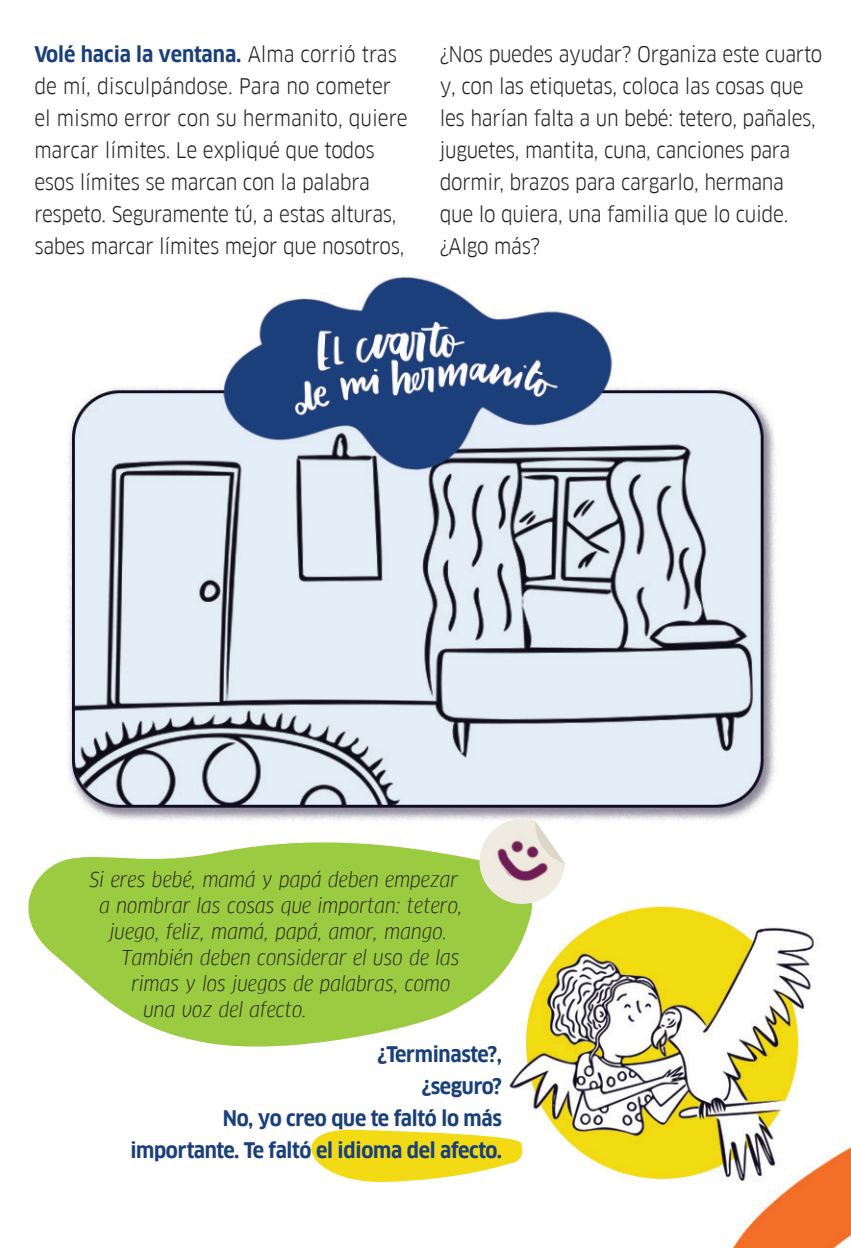
<style>
.page{position:relative;width:851px;height:1248px;background:#fff}
.page>*{position:absolute;margin:0;border:0;box-sizing:border-box;transform-origin:0 0}
.t1{font:21px/32px "Goethe FF Clan";letter-spacing:-.015em;color:#231f20}
.t2{font:700 21px/32px "Goethe FF Clan";letter-spacing:-.015em;color:#19407a;text-align:right}
.t3{font:italic 20px "Goethe FF Clan";color:#231f20}
.s1{font-weight:700;color:#19407a}
</style>
<div class="page">
<img style="left:67px;top:274px;width:783px;height:973px">
<svg style="left:282px;top:1127px;width:244px;height:57px"></svg>
<svg style="left:28px;top:830px;width:511px;height:226px;fill:#9bcb40"></svg>
<svg style="left:479px;top:818px;width:86px;height:85px"></svg>
<img style="left:491px;top:830px;width:62px;height:62px">
<p class="t1" style="left:34px;top:38px;width:375px"><span class="s1">Volé hacia la ventana.</span> Alma corrió tras de mí, disculpándose. Para no cometer el mismo error con su hermanito, quiere marcar límites. Le expliqué que todos esos límites se marcan con la palabra respeto. Seguramente tú, a estas alturas, sabes marcar límites mejor que nosotros,</p>
<p class="t1" style="left:439px;top:38px;width:384px">¿Nos puedes ayudar? Organiza este cuarto y, con las etiquetas, coloca las cosas que les harían falta a un bebé: tetero, pañales, juguetes, mantita, cuna, canciones para dormir, brazos para cargarlo, hermana que lo quiera, una familia que lo cuide. ¿Algo más?</p>
<p class="t3" style="left:89px;top:867px;width:370px">Si eres bebé, mamá y papá deben empezar</p>
<p class="t3" style="left:99px;top:893px;width:364px">a nombrar las cosas que importan: tetero,</p>
<p class="t3" style="left:109px;top:919px;width:339px">juego, feliz, mamá, papá, amor, mango.</p>
<p class="t3" style="left:121px;top:945px;width:339px">También deben considerar el uso de las</p>
<p class="t3" style="left:131px;top:971px;width:320px">rimas y los juegos de palabras, como</p>
<p class="t3" style="left:143px;top:997px;width:165px">una voz del afecto.</p>
<p class="t2" style="left:377px;top:1038px;width:126px">¿Terminaste?,</p>
<p class="t2" style="left:421px;top:1070px;width:82px">¿seguro?</p>
<p class="t2" style="left:130px;top:1102px;width:373px">No, yo creo que te faltó lo más importante. Te faltó el idioma del afecto.</p>
</div>
